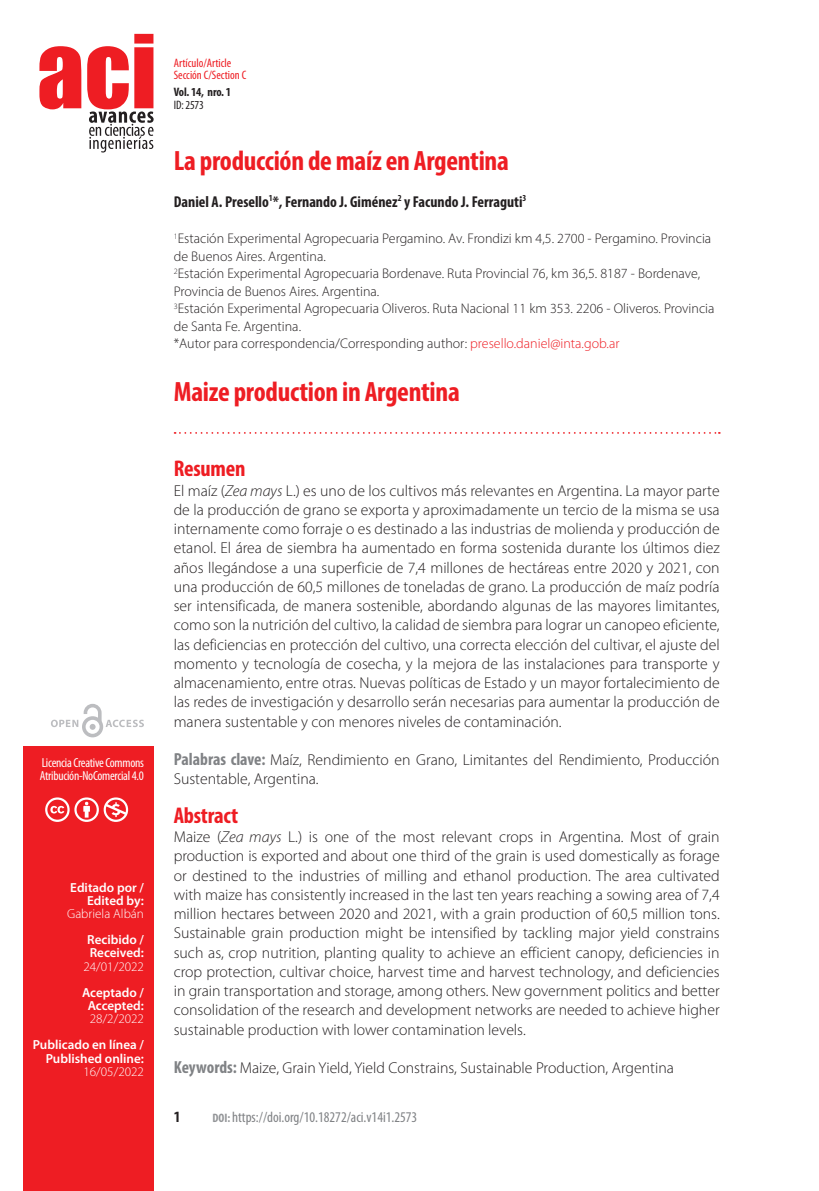
<style>
.page{position:relative;width:819px;height:1191px;background:#fff}
.page>*{position:absolute;margin:0;border:0;box-sizing:border-box;transform-origin:0 0}
.P_tema{font:28px "Myriad Variable Concept";letter-spacing:-.01em;color:#ee1d23}
.P_abstract{font:22.75px "Myriad Variable Concept";letter-spacing:-.01em;color:#ee1d23}
.texto{font:15.75px/19.2px "Myriad Variable Concept";color:#231f20;text-align:justify}
.texto_inglés{font:300 15.75px/19.2px "Myriad Pro";color:#231f20;text-align:justify}
.P_autores_portadilla{font:15.75px "Myriad Variable Concept";color:#231f20}
.t1{font:700 condensed 15.75px "Myriad Pro";color:#231f20}
.t2{font:condensed 14.88px "Myriad Pro";color:#808285}
.P_afiliaciones{font:14px/17.5px "Myriad Variable Concept";color:#231f20}
.t3{font:600 13.12px/13.1px "Myriad Pro";color:#fff;text-align:right}
.t4{font:condensed 13.12px/13.1px "Myriad Pro";letter-spacing:-.02em;color:#fff}
.t5{font:300 13.12px "Myriad Pro";color:#fff}
.t6{font:condensed 12.25px "Myriad Pro";color:#ee1d23}
.texto-2{font:12.25px "Myriad Variable Concept";letter-spacing:-.01em;color:#231f20}
.s1{font-family:"Myriad Pro";font-weight:300;color:#ee1d23}
.s2{font-style:italic}
.s3{font-family:"Myriad Pro";font-weight:700;font-stretch:condensed;font-size:17.5px;color:#808285}
.s4{font-weight:700;font-size:12.25px;color:#939598}
</style>
<div class="page">
<div style="left:23px;top:746px;width:131px;height:445px;background:#ee1d23"></div>
<svg style="left:51px;top:704px;width:93px;height:33px"></svg>
<svg style="left:174px;top:432px;width:545px;height:2px"></svg>
<svg style="left:39px;top:46px;width:42px;height:63px;background:#f1464b"></svg>
<svg style="left:87px;top:34px;width:67px;height:118px"></svg>
<svg style="left:45px;top:797px;width:83px;height:25px"></svg>
<p class="t4" style="left:40px;top:755px;width:105px">Licencia Creative Commons<br>Atribución-NoComercial 4.0</p>
<p class="t3" style="left:70px;top:880px;width:75px">Editado por /<br>Edited by:</p>
<p class="t5" style="left:67px;top:906px;width:78px">Gabriela Albán</p>
<p class="t3" style="left:87px;top:933px;width:58px">Recibido /</p>
<p class="t3" style="left:90px;top:946px;width:56px">Received:</p>
<p class="t5" style="left:83px;top:959px;width:62px">24/01/2022</p>
<p class="t3" style="left:82px;top:985px;width:63px;text-align:center">Aceptado /<br>Accepted:</p>
<p class="t5" style="left:90px;top:1011px;width:56px">28/2/2022</p>
<p class="t3" style="left:33px;top:1038px;width:113px">Publicado en línea /<br>Published online:</p>
<p class="t5" style="left:83px;top:1064px;width:62px">16/05/2022</p>
<p class="t6" style="left:174px;top:56px;width:59px">Artículo/Article</p>
<p class="t6" style="left:174px;top:68px;width:74px">Sección C/Section C</p>
<p class="texto-2" style="left:174px;top:85px;width:59px">Vol. 14, nro. 1</p>
<p class="texto-2" style="left:174px;top:97px;width:32px">ID: 2573</p>
<p class="P_tema" style="left:174px;top:144px;width:337px">La producción de maíz en Argentina</p>
<p class="P_autores_portadilla" style="left:174px;top:192px;width:354px">Daniel A. Presello<sup>1</sup>*, Fernando J. Giménez<sup>2</sup> y Facundo J. Ferraguti<sup>3</sup></p>
<p class="P_afiliaciones" style="left:174px;top:230px;width:539px"><sup>1</sup>Estación Experimental Agropecuaria Pergamino. Av. Frondizi km 4,5. 2700 - Pergamino. Provincia de Buenos Aires. Argentina.</p>
<p class="P_afiliaciones" style="left:174px;top:265px;width:528px"><sup>2</sup>Estación Experimental Agropecuaria Bordenave. Ruta Provincial 76, km 36,5. 8187 - Bordenave,<br>Provincia de Buenos Aires. Argentina.</p>
<p class="P_afiliaciones" style="left:174px;top:300px;width:542px"><sup>3</sup>Estación Experimental Agropecuaria Oliveros. Ruta Nacional 11 km 353. 2206 - Oliveros. Provincia de Santa Fe. Argentina.</p>
<p class="P_afiliaciones" style="left:174px;top:335px;width:447px">*Autor para correspondencia/Corresponding author: <span class="s1">presello.daniel@inta.gob.ar</span></p>
<p class="P_tema" style="left:174px;top:375px;width:288px">Maize production in Argentina</p>
<p class="P_abstract" style="left:174px;top:455px;width:73px">Resumen</p>
<p class="texto" style="left:174px;top:480px;width:547px">El maíz (<span class="s2">Zea mays</span> L.) es uno de los cultivos más relevantes en Argentina. La mayor parte de la producción de grano se exporta y aproximadamente un tercio de la misma se usa internamente como forraje o es destinado a las industrias de molienda y producción de etanol. El área de siembra ha aumentado en forma sostenida durante los últimos diez años llegándose a una superficie de 7,4 millones de hectáreas entre 2020 y 2021, con una producción de 60,5 millones de toneladas de grano. La producción de maíz podría ser intensificada, de manera sostenible, abordando algunas de las mayores limitantes, como son la nutrición del cultivo, la calidad de siembra para lograr un canopeo eficiente, las deficiencias en protección del cultivo, una correcta elección del cultivar, el ajuste del momento y tecnología de cosecha, y la mejora de las instalaciones para transporte y almacenamiento, entre otras. Nuevas políticas de Estado y un mayor fortalecimiento de las redes de investigación y desarrollo serán necesarias para aumentar la producción de manera sustentable y con menores niveles de contaminación.</p>
<p class="texto" style="left:174px;top:750px;width:547px"><span class="s3">Palabras clave:</span> Maíz, Rendimiento en Grano, Limitantes del Rendimiento, Producción<br>Sustentable, Argentina.</p>
<p class="P_abstract" style="left:174px;top:802px;width:66px">Abstract</p>
<p class="texto_inglés" style="left:174px;top:827px;width:547px">Maize (<span class="s2">Zea mays</span> L.) is one of the most relevant crops in Argentina. Most of grain production is exported and about one third of the grain is used domestically as forage or destined to the industries of milling and ethanol production. The area cultivated with maize has consistently increased in the last ten years reaching a sowing area of 7,4 million hectares between 2020 and 2021, with a grain production of 60,5 million tons.<br>Sustainable grain production might be intensified by tackling major yield constrains such as, crop nutrition, planting quality to achieve an efficient canopy, deficiencies in crop protection, cultivar choice, harvest time and harvest technology, and deficiencies in grain transportation and storage, among others. New government politics and better consolidation of the research and development networks are needed to achieve higher sustainable production with lower contamination levels.</p>
<p class="texto" style="left:174px;top:1058px;width:501px"><span class="s3">Keywords:</span> Maize, Grain Yield, Yield Constrains, Sustainable Production, Argentina</p>
<p class="t1" style="left:174px;top:1107px;width:8px">1</p>
<p class="t2" style="left:212px;top:1108px;width:206px"><span class="s4">DOI:</span> https://doi.org/10.18272/aci.v14i1.2573</p>
</div>
